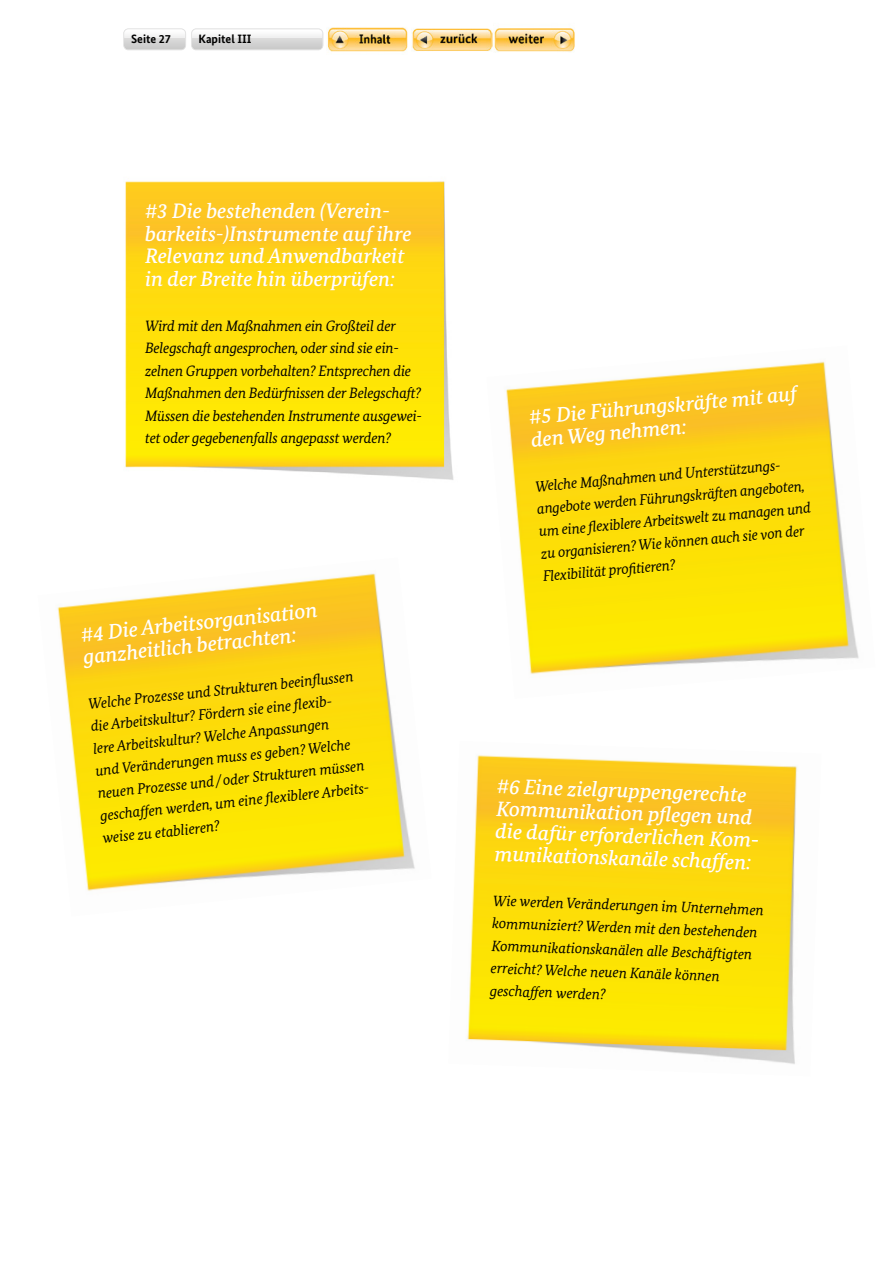
<style>
.page{position:relative;width:893px;height:1263px;background:#fff}
.page>*{position:absolute;margin:0;border:0;box-sizing:border-box;transform-origin:0 0}
.t1{font:italic 500 21px/22.5px "Bundes Serif";color:#fff}
.t2{font:italic 15px/22.5px "Bundes Serif";letter-spacing:-.01em;color:#000}
.t3{font:700 12.15px "Bundes Sans";color:#000}
</style>
<div class="page">
<svg style="left:123px;top:28px;width:200px;height:22px"></svg>
<img style="left:327px;top:27px;width:81px;height:25px">
<img style="left:412px;top:28px;width:81px;height:23px">
<img style="left:506px;top:361px;width:353px;height:313px">
<img style="left:494px;top:28px;width:81px;height:24px">
<img style="left:467px;top:755px;width:330px;height:309px">
<img style="left:125px;top:181px;width:329px;height:299px">
<img style="left:57px;top:573px;width:358px;height:318px">
<p class="t3" style="left:131px;top:31px;width:41px">Seite 27</p>
<p class="t3" style="left:199px;top:31px;width:55px">Kapitel III</p>
<h1 class="t1" style="left:145px;top:200px;width:268px">#3 Die bestehenden (Verein&shy;barkeits-)Instrumente auf ihre<br>Relevanz und Anwendbarkeit in der Breite hin überprüfen:</h1>
<p class="t2" style="left:145px;top:314px;width:279px">Wird mit den Maßnahmen ein Großteil der Belegschaft angesprochen, oder sind sie ein&shy;zelnen Gruppen vorbehalten? Entsprechen die Maßnahmen den Bedürfnissen der Belegschaft?<br>Müssen die bestehenden Instrumente ausgewei&shy;tet oder gegebenenfalls angepasst werden?</p>
<h1 class="t1" style="left:80px;top:623px;width:239px;rotate:-6deg">#4 Die Arbeitsorganisation ganzheitlich betrachten:</h1>
<p class="t2" style="left:87px;top:692px;width:272px;rotate:-6deg">Welche Prozesse und Strukturen beeinfl ussen die Arbeitskultur? Fördern sie eine fl exib-<br>lere Arbeitskultur? Welche Anpassungen<br>und Veränderungen muss es geben? Welche neuen Prozesse und / oder Strukturen müssen geschaffen werden, um eine fl exiblere Arbeits&shy;weise zu etablieren?</p>
<h1 class="t1" style="left:528px;top:406px;width:270px;rotate:-5deg">#5 Die Führungskräfte mit auf den Weg nehmen:</h1>
<p class="t2" style="left:534px;top:475px;width:274px;rotate:-5deg">Welche Maßnahmen und Unterstützungs&shy;angebote werden Führungskräften angeboten, um eine fl exiblere Arbeitswelt zu managen und zu organisieren? Wie können auch sie von der Flexibilität profi tieren?</p>
<h1 class="t1" style="left:497px;top:774px;width:268px;rotate:2deg">#6 Eine zielgruppengerechte<br>Kommunikation pfl egen und die dafür erforderlichen Kom&shy;munikationskanäle schaffen:</h1>
<p class="t2" style="left:493px;top:889px;width:272px;rotate:2deg">Wie werden Veränderungen im Unternehmen kommuniziert? Werden mit den bestehenden Kommunikationskanälen alle Beschäftigten erreicht? Welche neuen Kanäle können geschaffen werden?</p>
</div>
